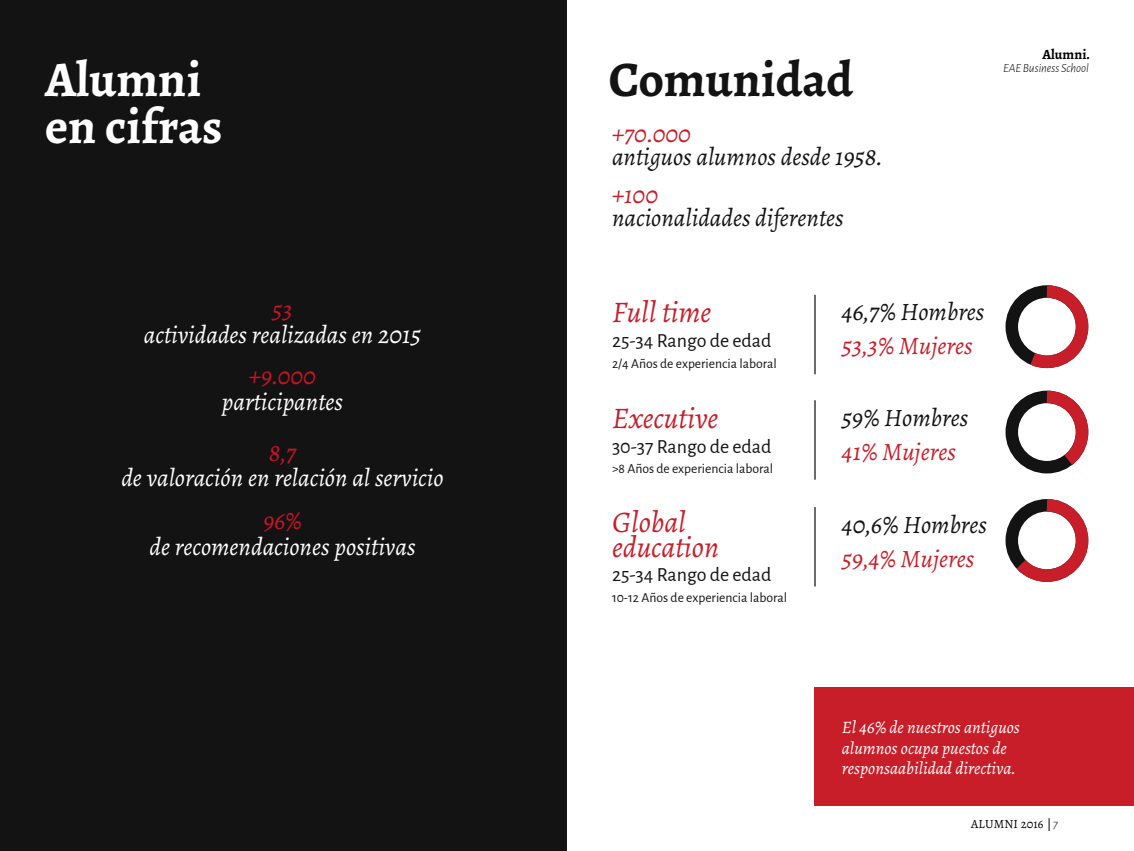
<style>
.page{position:relative;width:1134px;height:851px;background:#fff}
.page>*{position:absolute;margin:0;border:0;box-sizing:border-box;transform-origin:0 0}
.t1{font:700 49.75px/47.4px "Alegreya";color:#fff}
.t2{font:700 49.75px "Alegreya";color:#131313}
.t3{font:italic 30px/25.6px "Alegreya";color:#c81e29}
.t4{font:italic 25px "Alegreya";color:#fff}
.t5{font:italic 25px "Alegreya";color:#131313}
.t6{font:italic 25px "Alegreya";color:#c81e29}
.t7{font:italic 25px "Alegreya";color:#c71527}
.t8{font:20px "Alegreya Sans";color:#131313}
.t9{font:italic 17.5px/20.5px "Alegreya";color:#fff}
.t10{font:700 14px "Alegreya";color:#000}
.t11{font:13.75px "Alegreya Sans";color:#131313}
.t12{font:italic 300 12.5px "Alegreya Sans";color:#000}
.t13{font:12.5px "Alegreya";letter-spacing:.01em;color:#000}
.s1{font-family:"Alegreya Sans";font-weight:300;font-style:italic}
</style>
<div class="page">
<svg style="left:1049px;top:818px;width:1px;height:12px"></svg>
<div style="left:0;top:0;width:567px;height:850px;background:#131313"></div>
<div style="left:1005px;top:285px;width:83px;height:83px;border:12px solid #131313;border-radius:50%"></div>
<div style="left:1005px;top:390px;width:83px;height:83px;border:12px solid #131313;border-radius:50%"></div>
<svg style="left:1005px;top:499px;width:84px;height:83px"></svg>
<svg style="left:1034px;top:390px;width:55px;height:84px"></svg>
<svg style="left:1016px;top:285px;width:73px;height:84px"></svg>
<hr style="left:814px;top:295px;width:2px;height:79px;background:#131313">
<hr style="left:814px;top:400px;width:2px;height:79px;background:#131313">
<hr style="left:814px;top:507px;width:2px;height:79px;background:#131313">
<div style="left:814px;top:687px;width:320px;height:118px;background:#c81e29"></div>
<h1 class="t1" style="left:45px;top:55px;width:179px">Alumni en cifras</h1>
<p class="t7" style="left:272px;top:294px;width:22px">53</p>
<p class="t4" style="left:144px;top:319px;width:279px">actividades realizadas en 2015</p>
<p class="t7" style="left:249px;top:360px;width:69px">+9.000</p>
<p class="t4" style="left:222px;top:386px;width:122px">participantes</p>
<p class="t7" style="left:269px;top:437px;width:29px">8,7</p>
<p class="t4" style="left:121px;top:462px;width:324px">de valoración en relación al servicio</p>
<p class="t7" style="left:263px;top:505px;width:40px">96%</p>
<p class="t4" style="left:149px;top:531px;width:267px">de recomendaciones positivas</p>
<h1 class="t2" style="left:609px;top:47px;width:246px">Comunidad</h1>
<p class="t6" style="left:612px;top:118px;width:80px">+70.000</p>
<p class="t5" style="left:612px;top:141px;width:272px">antiguos alumnos desde 1958.</p>
<p class="t6" style="left:612px;top:179px;width:48px">+100</p>
<p class="t5" style="left:612px;top:203px;width:233px">nacionalidades diferentes</p>
<p class="t10" style="left:1042px;top:46px;width:49px">Alumni.</p>
<p class="t12" style="left:1003px;top:60px;width:87px">EAE Business School</p>
<p class="t3" style="left:612px;top:299px;width:101px">Full time</p>
<p class="t5" style="left:842px;top:296px;width:144px">46,7% Hombres</p>
<p class="t8" style="left:612px;top:327px;width:161px">25-34 Rango de edad</p>
<p class="t11" style="left:612px;top:354px;width:166px">2/4 Años de experiencia laboral</p>
<p class="t6" style="left:842px;top:331px;width:132px">53,3% Mujeres</p>
<p class="t3" style="left:612px;top:405px;width:108px">Executive</p>
<p class="t5" style="left:842px;top:402px;width:128px">59% Hombres</p>
<p class="t8" style="left:612px;top:432px;width:161px">30-37 Rango de edad</p>
<p class="t11" style="left:612px;top:459px;width:163px">&gt;8 Años de experiencia laboral</p>
<p class="t6" style="left:842px;top:436px;width:115px">41% Mujeres</p>
<p class="t3" style="left:612px;top:509px;width:109px">Global education</p>
<p class="t8" style="left:612px;top:561px;width:161px">25-34 Rango de edad</p>
<p class="t11" style="left:612px;top:587px;width:177px">10-12 Años de experiencia laboral</p>
<p class="t5" style="left:842px;top:509px;width:147px">40,6% Hombres</p>
<p class="t6" style="left:842px;top:543px;width:134px">59,4% Mujeres</p>
<p class="t9" style="left:842px;top:717px;width:179px">El 46% de nuestros antiguos alumnos ocupa puestos de responsaabilidad directiva.</p>
<p class="t13" style="left:971px;top:816px;width:88px">ALUMNI 2016 <span class="s1">7</span></p>
</div>
